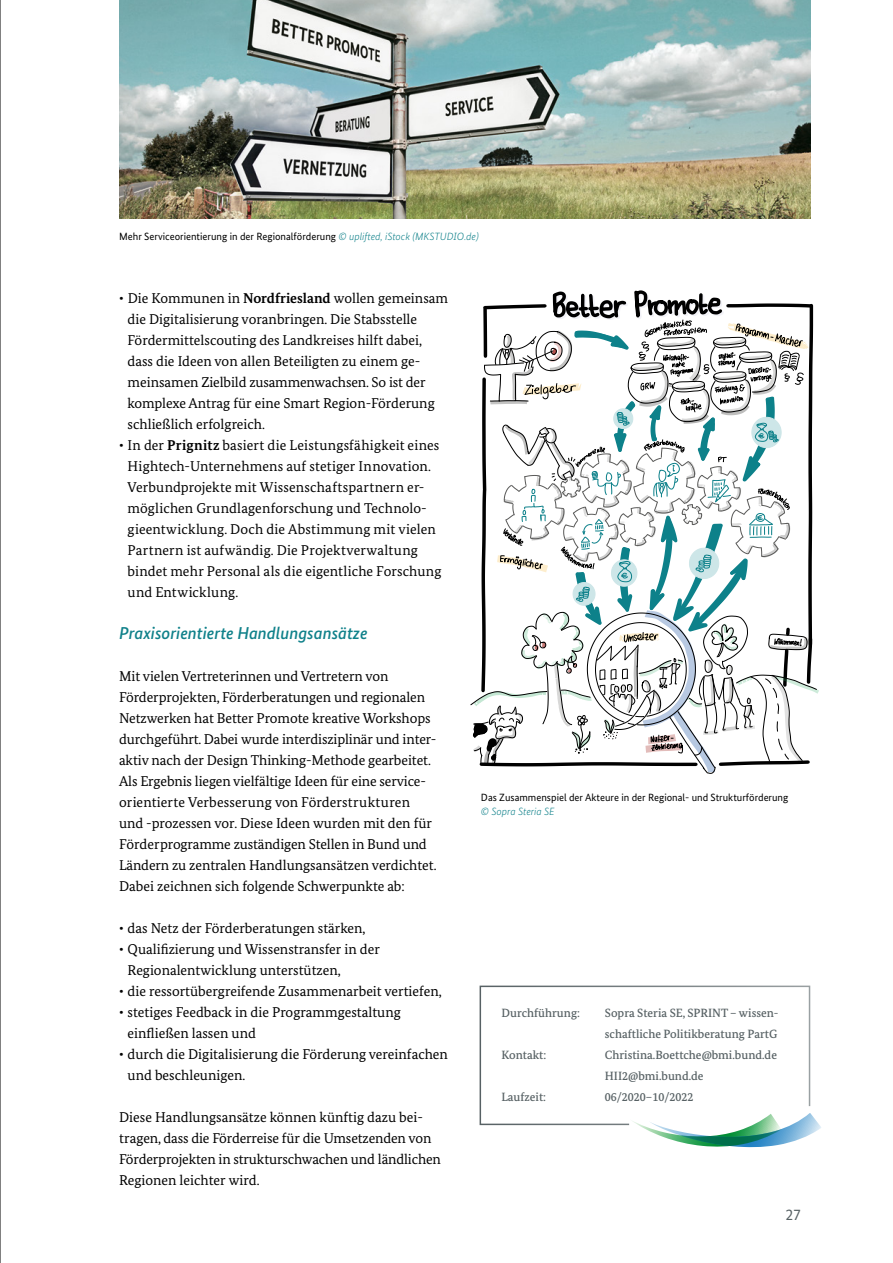
<style>
.page{position:relative;width:893px;height:1263px;background:#fff}
.page>*{position:absolute;margin:0;border:0;box-sizing:border-box;transform-origin:0 0}
.Style_Group_1_H3_Copy_Subheader{font:italic 500 17.25px "Bundes Sans";color:#10818a}
.t1{font:15.75px "Bundes Sans";color:#576164}
.Style_Group_1_P_Copy_9_5_14{font:14.25px/21px "Bundes Serif";color:#000}
.Style_Group_1_P_Vorhabenkasten_Signet{font:500 12px/21px "Bundes Serif";color:#576164}
.t2{font:10.5px "Bundes Sans";color:#000}
.t3{font:italic 300 10.5px "Bundes Sans";color:#10818a}
.s1{font-weight:300;font-style:italic;color:#10818a}
.s2{font-weight:700}
</style>
<div class="page">
<img style="left:119px;top:0;width:691px;height:219px">
<svg style="left:470px;top:290px;width:349px;height:484px"></svg>
<hr style="left:0;top:0;width:1px;height:1263px;background:#000">
<div style="left:480px;top:985px;width:330px;height:140px;border:2px solid #fff"></div>
<svg style="left:629px;top:1106px;width:192px;height:42px"></svg>
<p class="t2" style="left:119px;top:230px;width:361px">Mehr Serviceorientierung in der Regionalförderung <span class="s1">© uplifted, iStock (MKSTUDIO.de)</span></p>
<p class="Style_Group_1_P_Copy_9_5_14" style="left:128px;top:287px;width:322px;text-indent:-8px">• Die Kommunen in <span class="s2">Nordfriesland</span> wollen gemeinsam die Digitalisierung voranbringen. Die Stabsstelle Fördermittelscouting des Landkreises hilft dabei, dass die Ideen von allen Beteiligten zu einem ge&shy;meinsamen Zielbild zusammenwachsen. So ist der komplexe Antrag für eine Smart Region-Förderung schließlich erfolgreich.</p>
<p class="Style_Group_1_P_Copy_9_5_14" style="left:128px;top:434px;width:315px;text-indent:-9px">• In der <span class="s2">Prignitz</span> basiert die Leistungsfähigkeit eines Hightech-Unternehmens auf stetiger Innovation.<br>Verbundprojekte mit Wissenschaftspartnern er&shy;möglichen Grundlagenforschung und Technolo&shy;gieentwicklung. Doch die Abstimmung mit vielen Partnern ist aufwändig. Die Projektverwaltung bindet mehr Personal als die eigentliche Forschung und Entwicklung.</p>
<h3 class="Style_Group_1_H3_Copy_Subheader" style="left:119px;top:623px;width:250px">Praxisorientierte Handlungsansätze</h3>
<p class="Style_Group_1_P_Copy_9_5_14" style="left:119px;top:665px;width:319px">Mit vielen Vertreterinnen und Vertretern von Förderprojekten, Förderberatungen und regionalen Netzwerken hat Better Promote kreative Workshops durchgeführt. Dabei wurde interdisziplinär und inter&shy;aktiv nach der Design Thinking-Methode gearbeitet.<br>Als Ergebnis liegen vielfältige Ideen für eine service&shy;orientierte Verbesserung von Förderstrukturen und -prozessen vor. Diese Ideen wurden mit den für Förderprogramme zuständigen Stellen in Bund und Ländern zu zentralen Handlungsansätzen verdichtet.<br>Dabei zeichnen sich folgende Schwerpunkte ab:</p>
<p class="Style_Group_1_P_Copy_9_5_14" style="left:119px;top:917px;width:248px">• das Netz der Förderberatungen stärken,</p>
<p class="Style_Group_1_P_Copy_9_5_14" style="left:128px;top:938px;width:254px;text-indent:-9px">• Qualifizierung und Wissenstransfer in der<br>Regionalentwicklung unterstützen,</p>
<p class="Style_Group_1_P_Copy_9_5_14" style="left:119px;top:980px;width:324px">• die ressortübergreifende Zusammenarbeit vertiefen,</p>
<p class="Style_Group_1_P_Copy_9_5_14" style="left:128px;top:1001px;width:275px;text-indent:-9px">• stetiges Feedback in die Programmgestaltung einfließen lassen und</p>
<p class="Style_Group_1_P_Copy_9_5_14" style="left:128px;top:1043px;width:322px;text-indent:-9px">• durch die Digitalisierung die Förderung vereinfachen und beschleunigen.</p>
<p class="Style_Group_1_P_Copy_9_5_14" style="left:119px;top:1106px;width:323px">Diese Handlungsansätze können künftig dazu bei&shy;tragen, dass die Förderreise für die Umsetzenden von Förderprojekten in strukturschwachen und ländlichen Regionen leichter wird.</p>
<p class="t2" style="left:481px;top:791px;width:309px">Das Zusammenspiel der Akteure in der Regional- und Strukturförderung</p>
<p class="t3" style="left:481px;top:805px;width:75px">© Sopra Steria SE</p>
<p class="Style_Group_1_P_Vorhabenkasten_Signet" style="left:501px;top:1002px;width:80px">Durchführung:</p>
<p class="Style_Group_1_P_Vorhabenkasten_Signet" style="left:605px;top:1002px;width:175px">Sopra Steria SE, SPRINT – wissen&shy;schaftliche Politikberatung PartG</p>
<p class="Style_Group_1_P_Vorhabenkasten_Signet" style="left:501px;top:1044px;width:46px">Kontakt:</p>
<p class="Style_Group_1_P_Vorhabenkasten_Signet" style="left:605px;top:1044px;width:174px">Christina.Boettche@bmi.bund.de<br>HII2@bmi.bund.de</p>
<p class="Style_Group_1_P_Vorhabenkasten_Signet" style="left:501px;top:1086px;width:46px">Laufzeit:</p>
<p class="Style_Group_1_P_Vorhabenkasten_Signet" style="left:605px;top:1086px;width:90px">06/2020–10/2022</p>
<p class="t1" style="left:785px;top:1205px;width:17px">27</p>
</div>
